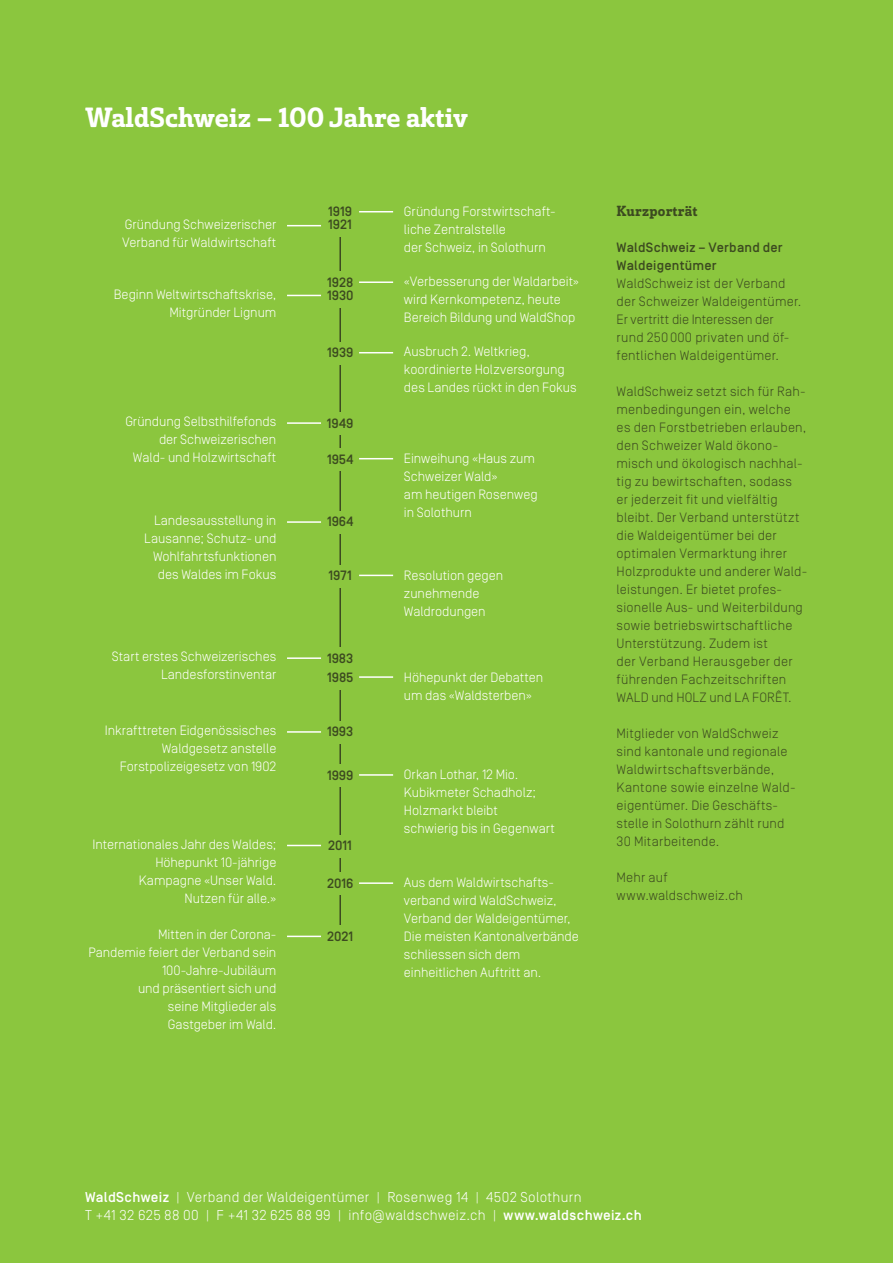
<style>
.page{position:relative;width:893px;height:1263px;background:#8bc63e}
.page>*{position:absolute;margin:0;border:0;box-sizing:border-box;transform-origin:0 0}
.t1{font:27px "Solitas Slab Nor Dem";color:#fff}
.t2{font:300 14.25px/18px "Simplon Norm";letter-spacing:.02em;color:#fff}
.t3{font:14.25px "Solitas Slab Nor Dem";letter-spacing:.02em;color:#3c4a20}
.t4{font:300 13.5px/18px "Simplon Norm";letter-spacing:-.005em;color:#fff}
.t5{font:300 13.5px/18px "Simplon Norm";letter-spacing:.015em;color:#3c4a20}
.t6{font:500 13.5px/13.5px "Simplon Norm";letter-spacing:.015em;color:#3c4a20}
.s1{font-weight:500}
</style>
<div class="page">
<hr style="left:359px;top:211px;width:34px;height:1px;background:#fff">
<hr style="left:359px;top:352px;width:34px;height:1px;background:#fff">
<hr style="left:359px;top:458px;width:34px;height:1px;background:#fff">
<hr style="left:359px;top:575px;width:34px;height:1px;background:#fff">
<hr style="left:359px;top:676px;width:34px;height:2px;background:#fff">
<hr style="left:359px;top:774px;width:34px;height:2px;background:#fff">
<hr style="left:359px;top:882px;width:34px;height:2px;background:#fff">
<hr style="left:359px;top:281px;width:34px;height:2px;background:#fff">
<hr style="left:287px;top:225px;width:34px;height:1px;background:#fff">
<hr style="left:287px;top:295px;width:34px;height:1px;background:#fff">
<hr style="left:287px;top:422px;width:34px;height:2px;background:#fff">
<hr style="left:287px;top:521px;width:34px;height:2px;background:#fff">
<hr style="left:287px;top:657px;width:34px;height:2px;background:#fff">
<hr style="left:287px;top:731px;width:34px;height:2px;background:#fff">
<hr style="left:287px;top:845px;width:34px;height:1px;background:#fff">
<hr style="left:287px;top:936px;width:34px;height:1px;background:#fff">
<hr style="left:339px;top:216px;width:2px;height:719px;background:#3c4a20">
<div style="left:323px;top:925px;width:35px;height:22px;background:#8bc63e"></div>
<div style="left:324px;top:214px;width:33px;height:22px;background:#8bc63e"></div>
<div style="left:323px;top:271px;width:35px;height:22px;background:#8bc63e"></div>
<div style="left:323px;top:285px;width:35px;height:22px;background:#8bc63e"></div>
<div style="left:323px;top:342px;width:35px;height:22px;background:#8bc63e"></div>
<div style="left:323px;top:413px;width:35px;height:22px;background:#8bc63e"></div>
<div style="left:323px;top:449px;width:35px;height:22px;background:#8bc63e"></div>
<div style="left:323px;top:511px;width:35px;height:22px;background:#8bc63e"></div>
<div style="left:324px;top:565px;width:32px;height:22px;background:#8bc63e"></div>
<div style="left:323px;top:648px;width:35px;height:22px;background:#8bc63e"></div>
<div style="left:323px;top:667px;width:35px;height:22px;background:#8bc63e"></div>
<div style="left:323px;top:721px;width:35px;height:22px;background:#8bc63e"></div>
<div style="left:323px;top:765px;width:35px;height:22px;background:#8bc63e"></div>
<div style="left:324px;top:835px;width:33px;height:22px;background:#8bc63e"></div>
<div style="left:323px;top:872px;width:35px;height:22px;background:#8bc63e"></div>
<h1 class="t1" style="left:85px;top:100px;width:384px">WaldSchweiz – 100 Jahre aktiv</h1>
<p class="t4" style="left:122px;top:215px;width:156px">Gründung Schweizerischer<br>Verband für Waldwirtschaft</p>
<p class="t4" style="left:114px;top:285px;width:164px;text-align:right">Beginn Weltwirtschaftskrise,<br>Mitgründer Lignum</p>
<p class="t4" style="left:125px;top:413px;width:153px;text-align:right">Gründung Selbsthilfefonds der Schweizerischen<br>Wald- und Holzwirtschaft</p>
<p class="t4" style="left:144px;top:512px;width:134px;text-align:right">Landesausstellung in<br>Lausanne; Schutz- und<br>Wohlfahrtsfunktionen des Waldes im Fokus</p>
<p class="t4" style="left:112px;top:647px;width:166px;text-align:right">Start erstes Schweizerisches<br>Landesforstinventar</p>
<p class="t4" style="left:105px;top:722px;width:173px;text-align:right">Inkrafttreten Eidgenössisches<br>Waldgesetz anstelle<br>Forstpolizeigesetz von 1902</p>
<p class="t4" style="left:93px;top:836px;width:185px;text-align:right">Internationales Jahr des Waldes;<br>Höhepunkt 10-jährige<br>Kampagne «Unser Wald.<br>Nutzen für alle.»</p>
<p class="t4" style="left:88px;top:926px;width:190px;text-align:right">Mitten in der Corona-<br>Pandemie feiert der Verband sein<br>100-Jahre-Jubiläum<br>und präsentiert sich und<br>seine Mitglieder als<br>Gastgeber im Wald.</p>
<p class="t6" style="left:328px;top:205px;width:25px">1919<br>1921</p>
<p class="t6" style="left:327px;top:276px;width:28px">1928<br>1930</p>
<p class="t6" style="left:327px;top:347px;width:28px">1939</p>
<p class="t6" style="left:327px;top:417px;width:28px">1949</p>
<p class="t6" style="left:327px;top:453px;width:28px">1954</p>
<p class="t6" style="left:327px;top:516px;width:28px">1964</p>
<p class="t6" style="left:329px;top:570px;width:25px">1971</p>
<p class="t6" style="left:327px;top:649px;width:28px;line-height:19.5px">1983<br>1985</p>
<p class="t6" style="left:327px;top:725px;width:28px">1993</p>
<p class="t6" style="left:327px;top:769px;width:28px">1999</p>
<p class="t6" style="left:328px;top:839px;width:25px">2011</p>
<p class="t6" style="left:327px;top:877px;width:28px">2016</p>
<p class="t6" style="left:327px;top:930px;width:28px">2021</p>
<p class="t4" style="left:404px;top:202px;width:153px">Gründung Forstwirtschaft&shy;liche Zentralstelle<br>der Schweiz, in Solothurn</p>
<p class="t4" style="left:404px;top:272px;width:177px">«Verbesserung der Waldarbeit» wird Kernkompetenz, heute<br>Bereich Bildung und WaldShop</p>
<p class="t4" style="left:404px;top:343px;width:174px">Ausbruch 2. Weltkrieg, koordinierte Holzversorgung des Landes rückt in den Fokus</p>
<p class="t4" style="left:404px;top:449px;width:135px">Einweihung «Haus zum<br>Schweizer Wald»<br>am heutigen Rosenweg in Solothurn</p>
<p class="t4" style="left:404px;top:566px;width:101px">Resolution gegen zunehmende<br>Waldrodungen</p>
<p class="t4" style="left:404px;top:668px;width:141px">Höhepunkt der Debatten um das «Waldsterben»</p>
<p class="t4" style="left:404px;top:766px;width:152px">Orkan Lothar, 12 Mio.<br>Kubikmeter Schadholz;<br>Holzmarkt bleibt schwierig bis in Gegenwart</p>
<p class="t4" style="left:404px;top:874px;width:176px">Aus dem Waldwirtschafts&shy;verband wird WaldSchweiz,<br>Verband der Waldeigentümer,<br>Die meisten Kantonalverbände schliessen sich dem einheitlichen Auftritt an.</p>
<p class="t3" style="left:617px;top:202px;width:83px">Kurzporträt</p>
<p class="t6" style="left:617px;top:239px;width:167px;line-height:18px">WaldSchweiz – Verband der<br>Waldeigentümer</p>
<p class="t5" style="left:617px;top:275px;width:186px">WaldSchweiz ist der Verband der Schweizer Waldeigentümer.<br>Er vertritt die Interessen der rund 250000 privaten und öf&shy;fentlichen Waldeigentümer.</p>
<p class="t5" style="left:617px;top:382px;width:192px">WaldSchweiz setzt sich für Rah&shy;menbedingungen ein, welche es den Forstbetrieben erlauben, den Schweizer Wald ökono&shy;misch und ökologisch nachhal&shy;tig zu bewirtschaften, sodass<br>er jederzeit fit und vielfältig bleibt. Der Verband unterstützt die Waldeigentümer bei der optimalen Vermarktung ihrer<br>Holzprodukte und anderer Wald&shy;leistungen. Er bietet profes&shy;sionelle Aus- und Weiterbildung sowie betriebswirtschaftliche<br>Unterstützung. Zudem ist<br>der Verband Herausgeber der führenden Fachzeitschriften<br>WALD und HOLZ und LA FORÊT.</p>
<p class="t5" style="left:617px;top:724px;width:180px">Mitglieder von WaldSchweiz sind kantonale und regionale<br>Waldwirtschaftsverbände,<br>Kantone sowie einzelne Wald&shy;eigentümer. Die Geschäfts&shy;stelle in Solothurn zählt rund<br>30 Mitarbeitende.</p>
<p class="t5" style="left:617px;top:868px;width:128px">Mehr auf www.waldschweiz.ch</p>
<p class="t2" style="left:85px;top:1188px;width:558px"><span class="s1">WaldSchweiz</span> | Verband der Waldeigentümer | Rosenweg 14 | 4502 Solothurn<br>T +41 32 625 88 00 | F +41 32 625 88 99 | info@waldschweiz.ch | <span class="s1">www.waldschweiz.ch</span></p>
</div>
